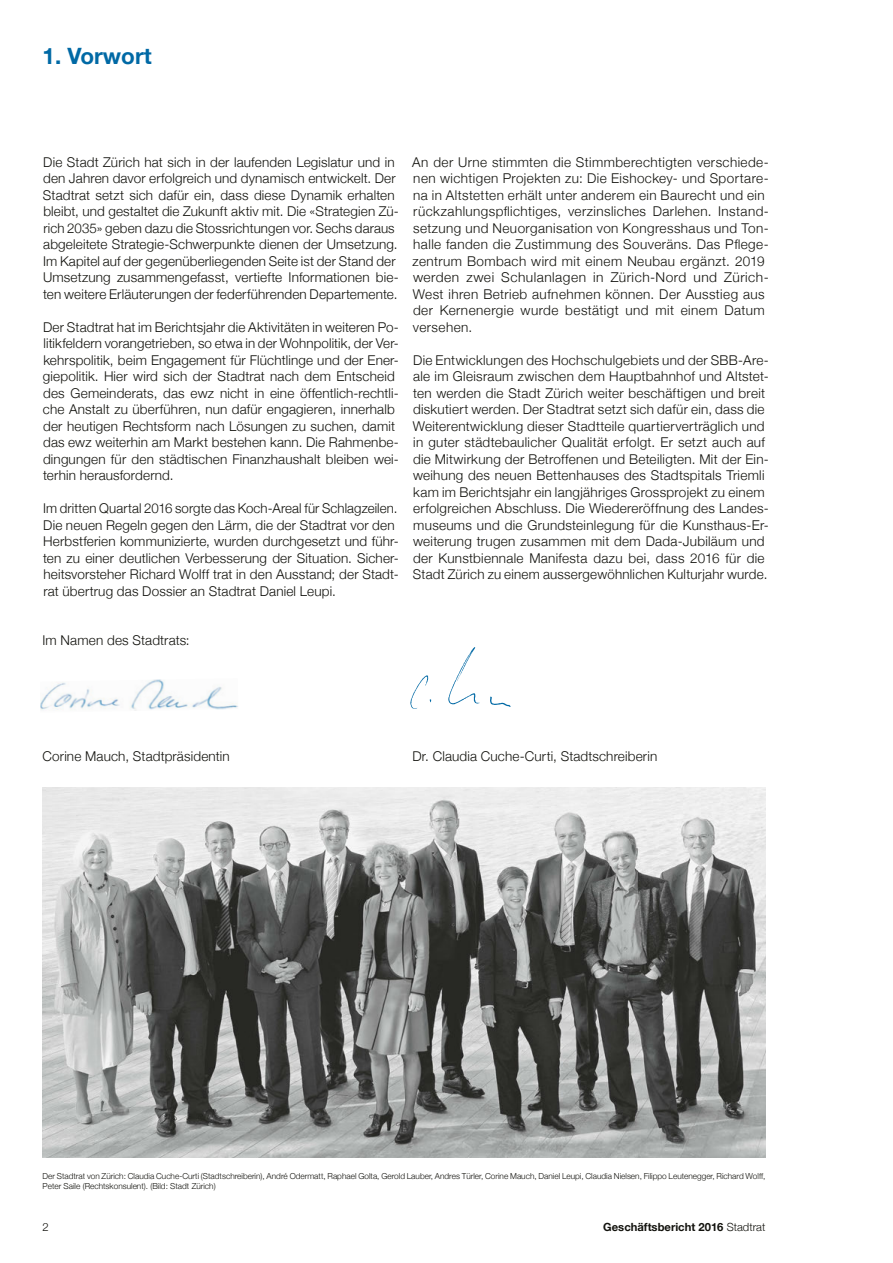
<style>
.page{position:relative;width:893px;height:1263px;background:#fff}
.page>*{position:absolute;margin:0;border:0;box-sizing:border-box;transform-origin:0 0}
.t1{font:700 22.5px "Helvetica Neue";color:#0069a5}
.t2{font:300 13.5px/16.5px "Helvetica Neue";letter-spacing:.015em;color:#12120d}
.t3{font:700 11.25px "Helvetica Neue";color:#12120d}
.t4{font:300 11.25px "Helvetica Neue";color:#12120d}
.t5{font:300 8.25px/10.5px "Helvetica Neue";color:#12120d}
.s1{font-weight:300}
</style>
<div class="page">
<img style="left:43px;top:787px;width:722px;height:370px">
<img style="left:40px;top:679px;width:198px;height:32px">
<img style="left:410px;top:647px;width:101px;height:62px">
<h1 class="t1" style="left:43px;top:43px;width:111px">1. Vorwort</h1>
<p class="t2" style="left:43px;top:153px;width:356px">Die Stadt Zürich hat sich in der laufenden Legislatur und in den Jahren davor erfolgreich und dynamisch entwickelt. Der Stadtrat setzt sich dafür ein, dass diese Dynamik erhalten bleibt, und gestaltet die Zukunft aktiv mit. Die «Strategien Zü&shy;rich 2035» geben dazu die Stossrichtungen vor. Sechs daraus abgeleitete Strategie-Schwerpunkte dienen der Umsetzung.<br>Im Kapitel auf der gegenüberliegenden Seite ist der Stand der Umsetzung zusammengefasst, vertiefte Informationen bie&shy;ten weitere Erläuterungen der federführenden Departemente.</p>
<p class="t2" style="left:43px;top:318px;width:356px">Der Stadtrat hat im Berichtsjahr die Aktivitäten in weiteren Po&shy;litikfeldern vorangetrieben, so etwa in der Wohnpolitik, der Ver&shy;kehrspolitik, beim Engagement für Flüchtlinge und der Ener&shy;giepolitik. Hier wird sich der Stadtrat nach dem Entscheid des Gemeinderats, das ewz nicht in eine öffentlich-rechtli&shy;che Anstalt zu überführen, nun dafür engagieren, innerhalb der heutigen Rechtsform nach Lösungen zu suchen, damit das ewz weiterhin am Markt bestehen kann. Die Rahmenbe&shy;dingungen für den städtischen Finanzhaushalt bleiben wei&shy;terhin herausfordernd.</p>
<p class="t2" style="left:43px;top:500px;width:356px">Im dritten Quartal 2016 sorgte das Koch-Areal für Schlagzeilen.<br>Die neuen Regeln gegen den Lärm, die der Stadtrat vor den Herbstferien kommunizierte, wurden durchgesetzt und führ&shy;ten zu einer deutlichen Verbesserung der Situation. Sicher&shy;heitsvorsteher Richard Wolff trat in den Ausstand; der Stadt&shy;rat übertrug das Dossier an Stadtrat Daniel Leupi.</p>
<p class="t2" style="left:412px;top:153px;width:358px">An der Urne stimmten die Stimmberechtigten verschiede&shy;nen wichtigen Projekten zu: Die Eishockey- und Sportare&shy;na in Altstetten erhält unter anderem ein Baurecht und ein rückzahlungspflichtiges, verzinsliches Darlehen. Instand&shy;setzung und Neuorganisation von Kongresshaus und Ton&shy;halle fanden die Zustimmung des Souveräns. Das Pflege&shy;zentrum Bombach wird mit einem Neubau ergänzt. 2019 werden zwei Schulanlagen in Zürich-Nord und Zürich-West ihren Betrieb aufnehmen können. Der Ausstieg aus der Kernenergie wurde bestätigt und mit einem Datum versehen.</p>
<p class="t2" style="left:413px;top:351px;width:356px">Die Entwicklungen des Hochschulgebiets und der SBB-Are&shy;ale im Gleisraum zwischen dem Hauptbahnhof und Altstet&shy;ten werden die Stadt Zürich weiter beschäftigen und breit diskutiert werden. Der Stadtrat setzt sich dafür ein, dass die Weiterentwicklung dieser Stadtteile quartierverträglich und in guter städtebaulicher Qualität erfolgt. Er setzt auch auf die Mitwirkung der Betroffenen und Beteiligten. Mit der Ein&shy;weihung des neuen Bettenhauses des Stadtspitals Triemli kam im Berichtsjahr ein langjähriges Grossprojekt zu einem erfolgreichen Abschluss. Die Wiedereröffnung des Landes&shy;museums und die Grundsteinlegung für die Kunsthaus-Er&shy;weiterung trugen zusammen mit dem Dada-Jubiläum und der Kunstbiennale Manifesta dazu bei, dass 2016 für die Stadt Zürich zu einem aussergewöhnlichen Kulturjahr wurde.</p>
<p class="t2" style="left:43px;top:632px;width:149px">Im Namen des Stadtrats:</p>
<p class="t2" style="left:43px;top:747px;width:189px">Corine Mauch, Stadtpräsidentin</p>
<p class="t2" style="left:412px;top:747px;width:246px">Dr. Claudia Cuche-Curti, Stadtschreiberin</p>
<p class="t5" style="left:43px;top:1170px;width:724px">Der Stadtrat von Zürich: Claudia Cuche-Curti (Stadtschreiberin), André Odermatt, Raphael Golta, Gerold Lauber, Andres Türler, Corine Mauch, Daniel Leupi, Claudia Nielsen, Filippo Leutenegger, Richard Wolff,<br>Peter Saile (Rechtskonsulent). (Bild: Stadt Zürich)</p>
<p class="t4" style="left:43px;top:1220px;width:8px">2</p>
<p class="t3" style="left:603px;top:1220px;width:164px">Geschäftsbericht 2016 <span class="s1">Stadtrat</span></p>
</div>
